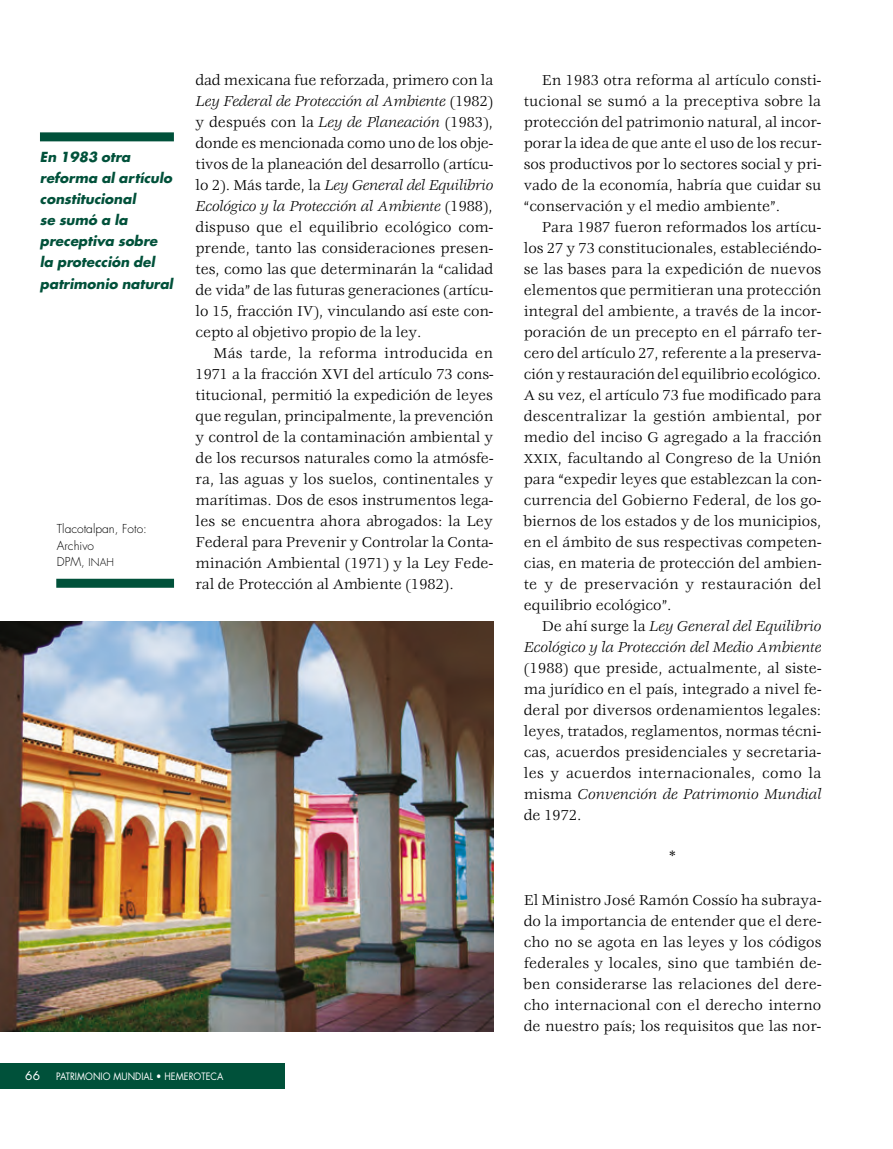
<style>
.page{position:relative;width:893px;height:1149px;background:#fff}
.page>*{position:absolute;margin:0;border:0;box-sizing:border-box;transform-origin:0 0}
.t1{font:18px "Veljovic";color:#000}
.t2{font:15.75px/21px "Veljovic";color:#000;text-align:justify}
.t3{font:italic 15.75px/21px "Veljovic";color:#000;text-align:right}
.t4{font:italic 700 13.5px/21.1px "Futura";color:#00513a}
.t5{font:300 12px/16.5px "Futura";color:#000}
.t6{font:12px "Futura";color:#fff}
.t7{font:300 10.5px "Futura";color:#000}
.t8{font:9.9px "Futura";letter-spacing:.005em;color:#fff;scale:.91 1}
.s1{font-size:12px}
.s2{font-style:italic}
.s3{font-size:14.25px}
.s4{font-style:normal}
</style>
<div class="page">
<div style="left:0;top:1063px;width:285px;height:25px;background:#00513a"></div>
<img style="left:0;top:621px;width:493px;height:410px">
<div style="left:56px;top:578px;width:118px;height:9px;background:#00513a"></div>
<div style="left:40px;top:132px;width:134px;height:9px;background:#00513a"></div>
<p class="t4" style="left:40px;top:145px;width:135px">En 1983 otra reforma al artículo constitucional<br>se sumó a la preceptiva sobre la protección del patrimonio natural</p>
<p class="t5" style="left:57px;top:520px;width:92px">Tlacotalpan, Foto:<br>Archivo<br>DPM</p>
<p class="t7" style="left:81px;top:555px;width:34px"><span class="s1">,</span> I naH</p>
<p class="t2" style="left:196px;top:70px;width:299px">dad mexicana fue reforzada, primero con la <span class="s2">Ley Federal de Protección al Ambiente</span> (1982) y después con la <span class="s2">Ley de Planeación</span> (1983), donde es mencionada como uno de los obje&shy;tivos de la planeación del desarrollo (artícu&shy;lo 2). Más tarde, la <span class="s2">Ley General del Equilibrio Ecológico y la Protección al Ambiente</span> (1988), dispuso que el equilibrio ecológico com&shy;prende, tanto las consideraciones presen&shy;tes, como las que determinarán la “calidad de vida” de las futuras generaciones (artícu&shy;lo 15, fracción IV), vinculando así este con&shy;cepto al objetivo propio de la ley.</p>
<p class="t2" style="left:196px;top:343px;width:299px;text-indent:18px">Más tarde, la reforma introducida en 1971 a la fracción XVI del artículo 73 cons&shy;titucional, permitió la expedición de leyes que regulan, principalmente, la prevención y control de la contaminación ambiental y de los recursos naturales como la atmósfe&shy;ra, las aguas y los suelos, continentales y marítimas. Dos de esos instrumentos lega&shy;les se encuentra ahora abrogados: la Ley Federal para Prevenir y Controlar la Conta&shy;minación Ambiental (1971) y la Ley Fede&shy;ral de Protección al Ambiente (1982).</p>
<p class="t6" style="left:25px;top:1066px;width:16px">66</p>
<p class="t8" style="left:56px;top:1068px;width:185px">PATRIMONIO MUNDIAL • HEMEROTECA</p>
<p class="t2" style="left:524px;top:70px;width:299px;text-indent:18px">En 1983 otra reforma al artículo consti&shy;tucional se sumó a la preceptiva sobre la protección del patrimonio natural, al incor&shy;porar la idea de que ante el uso de los recur&shy;sos productivos por lo sectores social y pri&shy;vado de la economía, habría que cuidar su “conservación y el medio ambiente”.</p>
<p class="t2" style="left:524px;top:217px;width:299px;text-indent:18px">Para 1987 fueron reformados los artícu&shy;los 27 y 73 constitucionales, estableciéndo&shy;se las bases para la expedición de nuevos elementos que permitieran una protección integral del ambiente, a través de la incor&shy;poración de un precepto en el párrafo ter&shy;cero del artículo 27, referente a la preserva&shy;ción y restauración del equilibrio ecológico.<br>A su vez, el artículo 73 fue modificado para descentralizar la gestión ambiental, por medio del inciso G agregado a la fracción <span class="s3">XXIX</span>, facultando al Congreso de la Unión para “expedir leyes que establezcan la con&shy;currencia del Gobierno Federal, de los go&shy;biernos de los estados y de los municipios, en el ámbito de sus respectivas competen&shy;cias, en materia de protección del ambien&shy;te y de preservación y restauración del equilibrio ecológico”.</p>
<p class="t3" style="left:524px;top:616px;width:299px"><span class="s4">De ahí surge la</span> Ley General del Equilibrio<br>Ecológico y la Protección del Medio Ambiente</p>
<p class="t2" style="left:524px;top:658px;width:299px">(1988) que preside, actualmente, al siste&shy;ma jurídico en el país, integrado a nivel fe&shy;deral por diversos ordenamientos legales: leyes, tratados, reglamentos, normas técni&shy;cas, acuerdos presidenciales y secretaria&shy;les y acuerdos internacionales, como la misma <span class="s2">Convención de Patrimonio Mundial </span>de 1972.</p>
<p class="t1" style="left:668px;top:846px;width:11px">*</p>
<p class="t2" style="left:524px;top:889px;width:299px">El Ministro José Ramón Cossío ha subraya&shy;do la importancia de entender que el dere&shy;cho no se agota en las leyes y los códigos federales y locales, sino que también de&shy;ben considerarse las relaciones del dere&shy;cho internacional con el derecho interno de nuestro país; los requisitos que las nor-</p>
</div>
